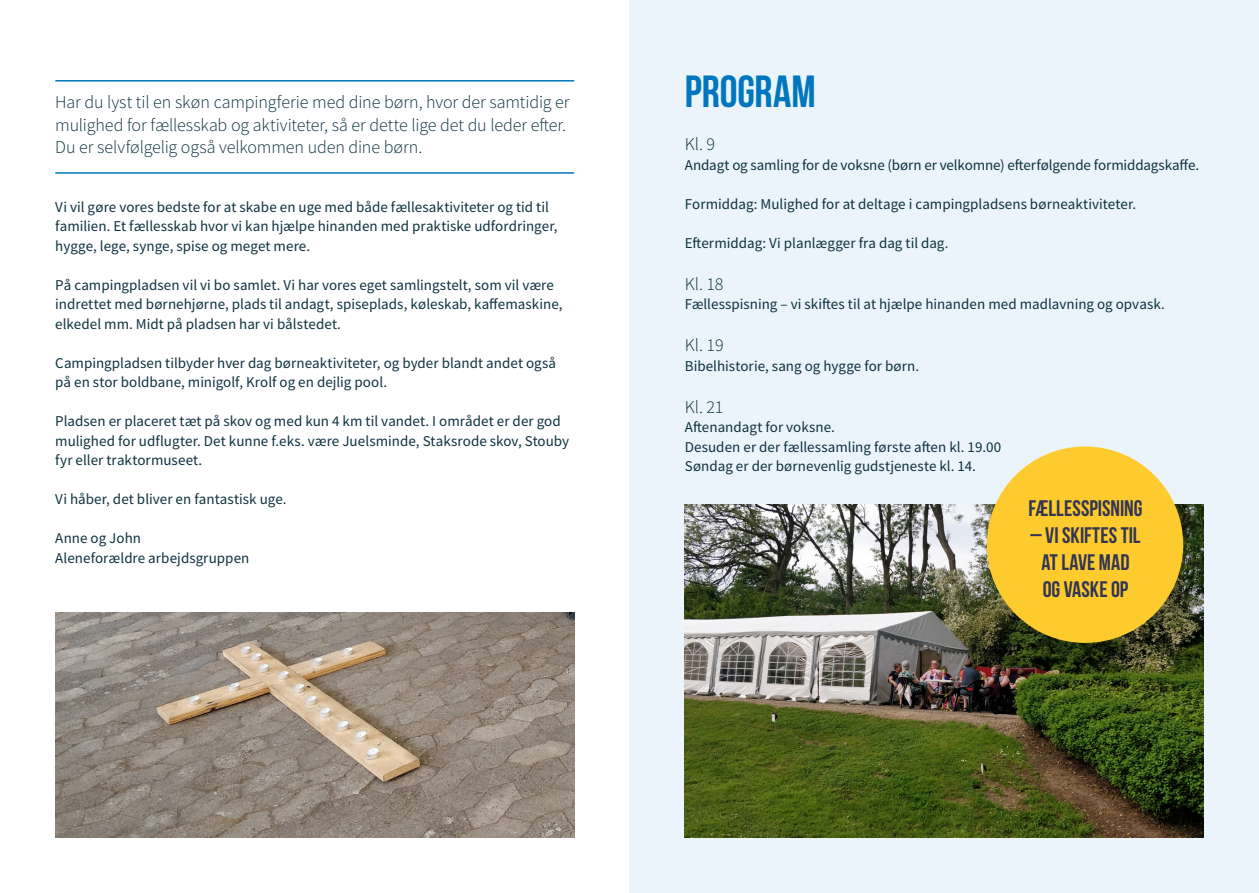
<style>
.page{position:relative;width:1259px;height:893px;background:#fff}
.page>*{position:absolute;margin:0;border:0;box-sizing:border-box;transform-origin:0 0}
.Brød_txt{font:700 45px "Bebas Neue";letter-spacing:-.005em;color:#0076be}
.Brød_txt-2{font:700 22.5px "Bebas Neue";color:#343651}
.Brød_txt-3{font:300 18px/22.5px "Source Sans Pro";letter-spacing:-.005em;color:#0e323f}
.Brød_txt-4{font:15px/19.5px "Source Sans Pro";letter-spacing:.005em;color:#0e323f}
</style>
<div class="page">
<div style="left:629px;top:0;width:630px;height:893px;background:#ebf4fa"></div>
<hr style="left:55px;top:80px;width:519px;height:2px;background:#0076be">
<hr style="left:55px;top:172px;width:519px;height:2px;background:#0076be">
<img style="left:685px;top:504px;width:518px;height:334px">
<div style="left:986px;top:446px;width:197px;height:197px;background:#fecb2f;border-radius:50%"></div>
<img style="left:55px;top:612px;width:519px;height:226px">
<p class="Brød_txt-3" style="left:55px;top:91px;width:516px">Har du lyst til en skøn campingferie med dine børn, hvor der samtidig er mulighed for fællesskab og aktiviteter, så er dette lige det du leder efter.<br>Du er selvfølgelig også velkommen uden dine børn.</p>
<p class="Brød_txt-4" style="left:55px;top:197px;width:504px">Vi vil gøre vores bedste for at skabe en uge med både fællesaktiviteter og tid til familien. Et fællesskab hvor vi kan hjælpe hinanden med praktiske udfordringer, hygge, lege, synge, spise og meget mere.</p>
<p class="Brød_txt-4" style="left:55px;top:275px;width:509px">På campingpladsen vil vi bo samlet. Vi har vores eget samlingstelt, som vil være indrettet med børnehjørne, plads til andagt, spiseplads, køleskab, kaffemaskine, elkedel mm. Midt på pladsen har vi bålstedet.</p>
<p class="Brød_txt-4" style="left:55px;top:353px;width:502px">Campingpladsen tilbyder hver dag børneaktiviteter, og byder blandt andet også på en stor boldbane, minigolf, Krolf og en dejlig pool.</p>
<p class="Brød_txt-4" style="left:55px;top:412px;width:515px">Pladsen er placeret tæt på skov og med kun 4 km til vandet. I området er der god mulighed for udflugter. Det kunne f.eks. være Juelsminde, Staksrode skov, Stouby fyr eller traktormuseet.</p>
<p class="Brød_txt-4" style="left:55px;top:490px;width:233px">Vi håber, det bliver en fantastisk uge.</p>
<p class="Brød_txt-4" style="left:55px;top:529px;width:87px">Anne og John</p>
<p class="Brød_txt-4" style="left:55px;top:548px;width:196px">Aleneforældre arbejdsgruppen</p>
<p class="Brød_txt" style="left:685px;top:67px;width:133px">PROGRAM</p>
<p class="Brød_txt-3" style="left:685px;top:133px;width:32px">Kl. 9</p>
<p class="Brød_txt-4" style="left:685px;top:155px;width:516px">Andagt og samling for de voksne (børn er velkomne) efterfølgende formiddagskaffe.</p>
<p class="Brød_txt-4" style="left:685px;top:194px;width:453px">Formiddag: Mulighed for at deltage i campingpladsens børneaktiviteter.</p>
<p class="Brød_txt-4" style="left:685px;top:233px;width:265px">Eftermiddag: Vi planlægger fra dag til dag.</p>
<p class="Brød_txt-3" style="left:685px;top:273px;width:40px">Kl. 18</p>
<p class="Brød_txt-4" style="left:685px;top:295px;width:481px">Fællesspisning – vi skiftes til at hjælpe hinanden med madlavning og opvask.</p>
<p class="Brød_txt-3" style="left:685px;top:334px;width:40px">Kl. 19</p>
<p class="Brød_txt-4" style="left:685px;top:356px;width:236px">Bibelhistorie, sang og hygge for børn.</p>
<p class="Brød_txt-3" style="left:685px;top:396px;width:40px">Kl. 21</p>
<p class="Brød_txt-4" style="left:685px;top:418px;width:152px">Aftenandagt for voksne.</p>
<p class="Brød_txt-4" style="left:685px;top:437px;width:318px">Desuden er der fællessamling første aften kl. 19.00</p>
<p class="Brød_txt-4" style="left:685px;top:457px;width:293px">Søndag er der børnevenlig gudstjeneste kl. 14.</p>
<p class="Brød_txt-2" style="left:1028px;top:496px;width:115px">FÆLLESSPISNING</p>
<p class="Brød_txt-2" style="left:1030px;top:523px;width:112px">– VI SKIFTES TIL</p>
<p class="Brød_txt-2" style="left:1041px;top:550px;width:90px">AT LAVE MAD</p>
<p class="Brød_txt-2" style="left:1042px;top:577px;width:87px">OG VASKE OP</p>
</div>
